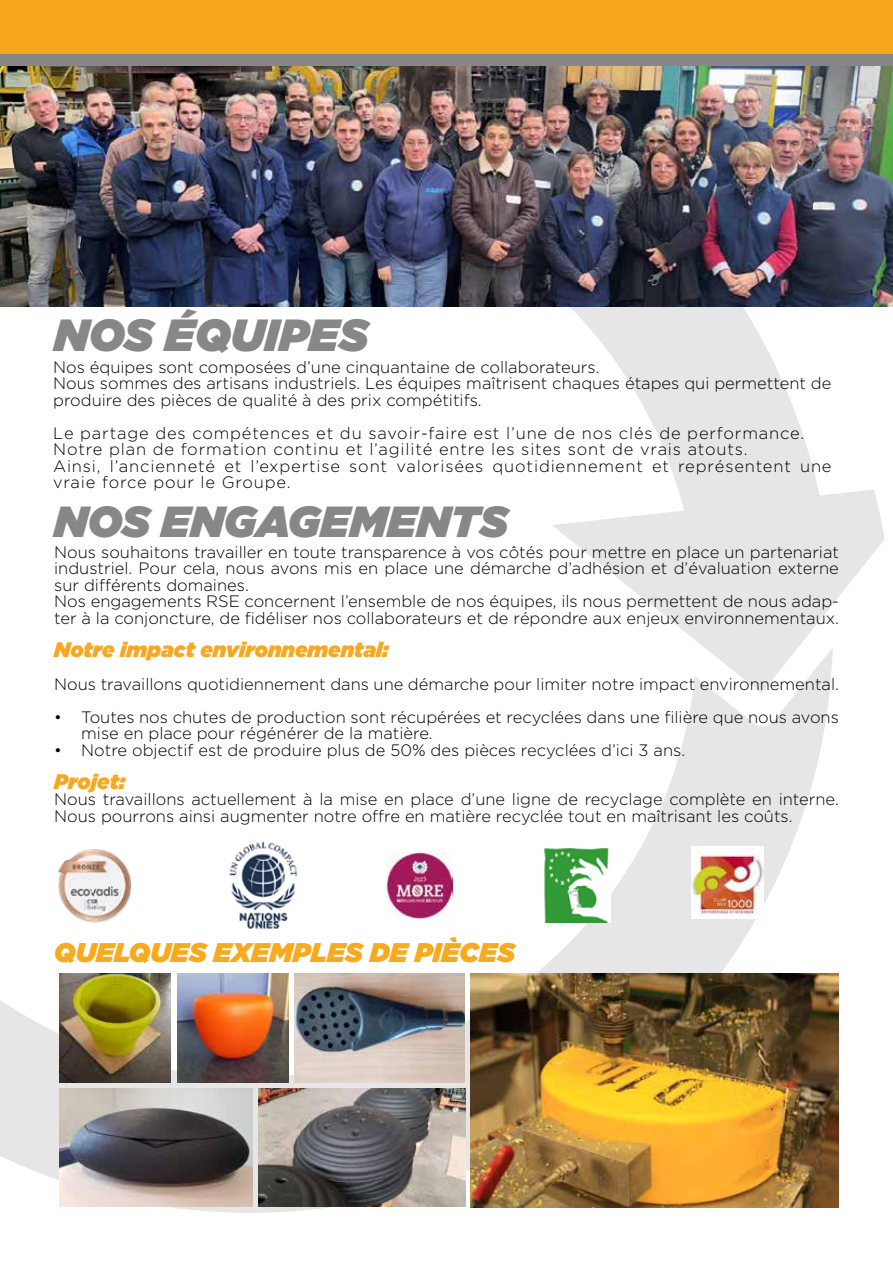
<style>
.page{position:relative;width:893px;height:1263px;background:#fff}
.page>*{position:absolute;margin:0;border:0;box-sizing:border-box;transform-origin:0 0}
.t1{font:italic 900 45px "Gotham";color:#878787}
.t2{font:italic 900 43.5px "Gotham";color:#878787}
.t3{font:italic 900 27px "Gotham";color:#f8aa1f}
.t4{font:italic 900 21px "Gotham";color:#f7a820}
.t5{font:300 16.5px/16.5px "Gotham";color:#000}
.t6{font:300 16.5px/16.5px "Gotham";letter-spacing:.05em;color:#000}
</style>
<div class="page">
<svg style="left:0;top:693px;width:833px;height:520px"></svg>
<svg style="left:552px;top:307px;width:333px;height:386px;fill:#e6e6e7"></svg>
<img style="left:0;top:65px;width:893px;height:242px">
<img style="left:60px;top:1088px;width:193px;height:119px">
<img style="left:259px;top:1088px;width:206px;height:119px">
<img style="left:60px;top:973px;width:111px;height:110px">
<img style="left:294px;top:973px;width:170px;height:109px">
<img style="left:178px;top:973px;width:111px;height:110px">
<img style="left:471px;top:974px;width:368px;height:234px">
<img style="left:54px;top:845px;width:81px;height:81px">
<img style="left:224px;top:839px;width:78px;height:93px">
<img style="left:386px;top:852px;width:67px;height:67px">
<img style="left:541px;top:848px;width:69px;height:74px">
<img style="left:692px;top:847px;width:72px;height:72px">
<div style="left:0;top:0;width:893px;height:55px;background:#f7a71b"></div>
<div style="left:0;top:54px;width:893px;height:11px;background:#878787"></div>
<h1 class="t1" style="left:54px;top:309px;width:316px">NOS ÉQUIPES</h1>
<p class="t5" style="left:53px;top:359px;width:780px">Nos équipes sont composées d’une cinquantaine de collaborateurs.<br>Nous sommes des artisans industriels. Les équipes maîtrisent chaques étapes qui permettent de produire des pièces de qualité à des prix compétitifs.</p>
<p class="t6" style="left:53px;top:425px;width:780px">Le partage des compétences et du savoir-faire est l’une de nos clés de performance.<br>Notre plan de formation continu et l’agilité entre les sites sont de vrais atouts.<br>Ainsi, l’ancienneté et l’expertise sont valorisées quotidiennement et représentent une vraie force pour le Groupe.</p>
<h2 class="t2" style="left:54px;top:496px;width:455px">NOS ENGAGEMENTS</h2>
<p class="t5" style="left:54px;top:544px;width:786px">Nous souhaitons travailler en toute transparence à vos côtés pour mettre en place un partenariat industriel. Pour cela, nous avons mis en place une démarche d’adhésion et d’évaluation externe sur différents domaines.<br>Nos engagements RSE concernent l’ensemble de nos équipes, ils nous permettent de nous adap&shy;ter à la conjoncture, de fidéliser nos collaborateurs et de répondre aux enjeux environnementaux.</p>
<p class="t4" style="left:54px;top:637px;width:336px">Notre impact environnemental:</p>
<p class="t5" style="left:54px;top:676px;width:786px">Nous travaillons quotidiennement dans une démarche pour limiter notre impact environnemental.</p>
<p class="t5" style="left:81px;top:709px;width:759px;text-indent:-27px">• Toutes nos chutes de production sont récupérées et recyclées dans une filière que nous avons mise en place pour régénérer de la matière.</p>
<p class="t5" style="left:54px;top:742px;width:632px">• Notre objectif est de produire plus de 50% des pièces recyclées d’ici 3 ans.</p>
<p class="t4" style="left:54px;top:769px;width:73px">Projet:</p>
<p class="t5" style="left:54px;top:791px;width:786px">Nous travaillons actuellement à la mise en place d’une ligne de recyclage complète en interne.<br>Nous pourrons ainsi augmenter notre offre en matière recyclée tout en maîtrisant les coûts.</p>
<h3 class="t3" style="left:54px;top:937px;width:462px">QUELQUES EXEMPLES DE PIÈCES</h3>
</div>
